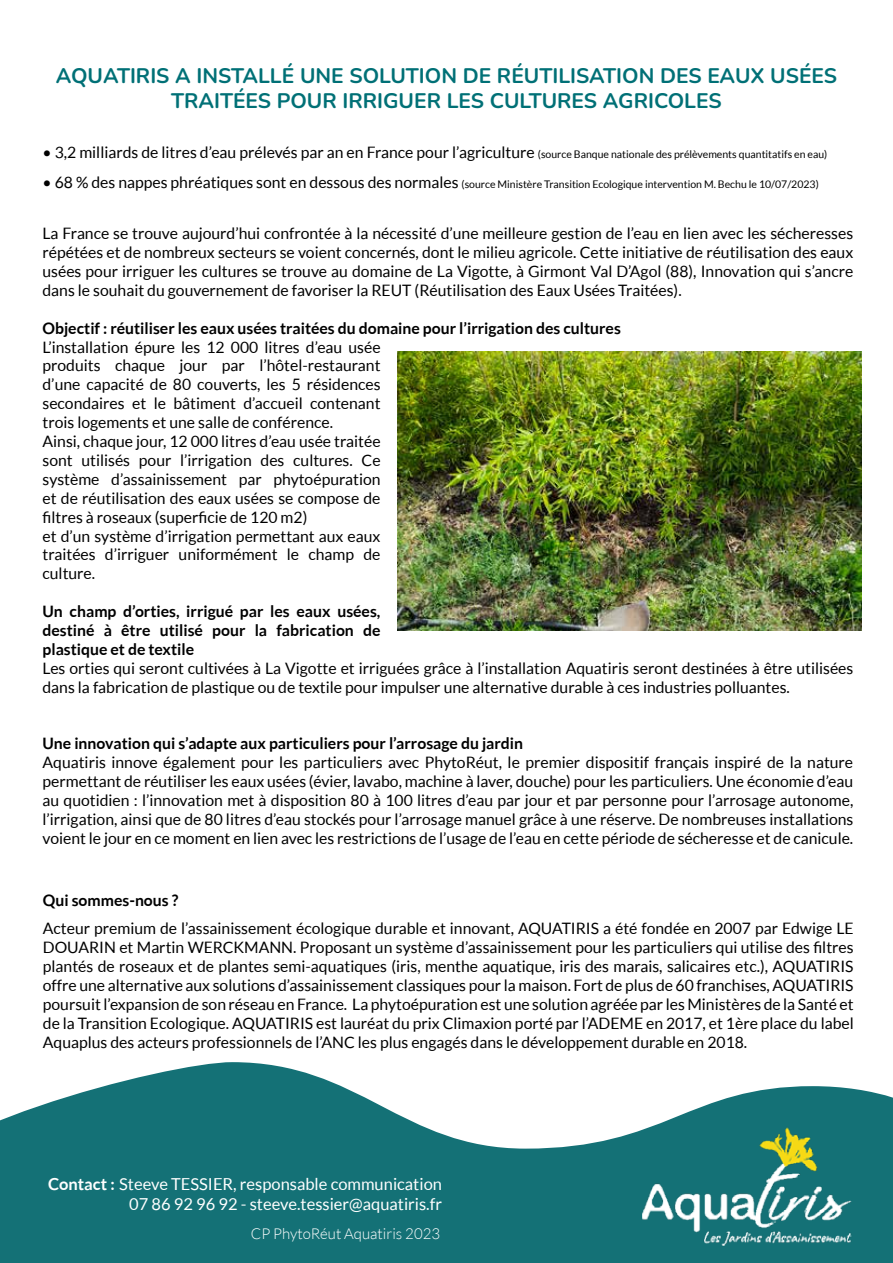
<style>
.page{position:relative;width:893px;height:1263px;background:#fff}
.page>*{position:absolute;margin:0;border:0;box-sizing:border-box;transform-origin:0 0}
.t1{font:700 21px/25.2px "Nunito";color:#007076;text-align:center}
.t2{font:16.5px/19.8px "Lato";color:#fff;text-align:right}
.t3{font:15.75px/18.9px "Lato";color:#000;text-align:justify}
.t4{font:700 15.75px/18.9px "Lato";color:#000;text-align:justify}
.t5{font:300 15px "Lato";color:#fff}
.t6{font:10.5px "Lato";color:#000}
.s1{font-size:10.5px}
.s2{font-size:15.75px}
.s3{font-weight:700}
</style>
<div class="page">
<svg style="left:0;top:1062px;width:893px;height:201px;fill:#147176"></svg>
<img style="left:642px;top:1093px;width:244px;height:162px">
<img style="left:398px;top:352px;width:463px;height:278px">
<h1 class="t1" style="left:56px;top:62px;width:783px">AQUATIRIS A INSTALLÉ UNE SOLUTION DE RÉUTILISATION DES EAUX USÉES<br>TRAITÉES POUR IRRIGUER LES CULTURES AGRICOLES</h1>
<p class="t3" style="left:43px;top:143px;width:786px">• 3,2 milliards de litres d’eau prélevés par an en France pour l’agriculture <span class="s1">(source Banque nationale des prélèvements quantitatifs en eau)</span></p>
<p class="t6" style="left:43px;top:178px;width:778px"><span class="s2">• 68 % des nappes phréatiques sont en dessous des normales</span> (source Ministère Transition Ecologique intervention M. Bechu le 10/07/2023)</p>
<p class="t3" style="left:43px;top:224px;width:812px">La France se trouve aujourd’hui confrontée à la nécessité d’une meilleure gestion de l’eau en lien avec les sécheresses répétées et de nombreux secteurs se voient concernés, dont le milieu agricole. Cette initiative de réutilisation des eaux usées pour irriguer les cultures se trouve au domaine de La Vigotte, à Girmont Val D’Agol (88), Innovation qui s’ancre dans le souhait du gouvernement de favoriser la REUT (Réutilisation des Eaux Usées Traitées).</p>
<p class="t4" style="left:43px;top:318px;width:580px">Objectif : réutiliser les eaux usées traitées du domaine pour l’irrigation des cultures</p>
<p class="t3" style="left:43px;top:337px;width:340px;text-align:left">L’installation épure les 12 000 litres d’eau usée produits chaque jour par l’hôtel-restaurant d’une capacité de 80 couverts, les 5 résidences secondaires et le bâtiment d’accueil contenant trois logements et une salle de conférence.<br>Ainsi, chaque jour, 12 000 litres d’eau usée traitée sont utilisés pour l’irrigation des cultures. Ce système d’assainissement par phytoépuration et de réutilisation des eaux usées se compose de filtres à roseaux (superficie de 120 m2)<br>et d’un système d’irrigation permettant aux eaux traitées d’irriguer uniformément le champ de culture.</p>
<p class="t4" style="left:43px;top:602px;width:339px">Un champ d’orties, irrigué par les eaux usées, destiné à être utilisé pour la fabrication de plastique et de textile</p>
<p class="t3" style="left:43px;top:659px;width:812px">Les orties qui seront cultivées à La Vigotte et irriguées grâce à l’installation Aquatiris seront destinées à être utilisées dans la fabrication de plastique ou de textile pour impulser une alternative durable à ces industries polluantes.</p>
<p class="t4" style="left:43px;top:734px;width:482px">Une innovation qui s’adapte aux particuliers pour l’arrosage du jardin</p>
<p class="t3" style="left:43px;top:753px;width:812px">Aquatiris innove également pour les particuliers avec PhytoRéut, le premier dispositif français inspiré de la nature permettant de réutiliser les eaux usées (évier, lavabo, machine à laver, douche) pour les particuliers. Une économie d’eau au quotidien : l’innovation met à disposition 80 à 100 litres d’eau par jour et par personne pour l’arrosage autonome, l’irrigation, ainsi que de 80 litres d’eau stockés pour l’arrosage manuel grâce à une réserve. De nombreuses installations voient le jour en ce moment en lien avec les restrictions de l’usage de l’eau en cette période de sécheresse et de canicule.</p>
<p class="t4" style="left:43px;top:891px;width:137px">Qui sommes-nous ?</p>
<p class="t3" style="left:43px;top:919px;width:812px">Acteur premium de l’assainissement écologique durable et innovant, AQUATIRIS a été fondée en 2007 par Edwige LE DOUARIN et Martin WERCKMANN. Proposant un système d’assainissement pour les particuliers qui utilise des filtres plantés de roseaux et de plantes semi-aquatiques (iris, menthe aquatique, iris des marais, salicaires etc.), AQUATIRIS offre une alternative aux solutions d’assainissement classiques pour la maison. Fort de plus de 60 franchises, AQUATIRIS poursuit l’expansion de son réseau en France. La phytoépuration est une solution agréée par les Ministères de la Santé et de la Transition Ecologique. AQUATIRIS est lauréat du prix Climaxion porté par l’ADEME en 2017, et 1ère place du label Aquaplus des acteurs professionnels de l’ANC les plus engagés dans le développement durable en 2018.</p>
<p class="t2" style="left:48px;top:1174px;width:395px"><span class="s3">Contact :</span> Steeve TESSIER, responsable communication<br>07 86 92 96 92 - steeve.tessier@aquatiris.fr</p>
<p class="t5" style="left:251px;top:1225px;width:191px">CP PhytoRéut Aquatiris 2023</p>
</div>
